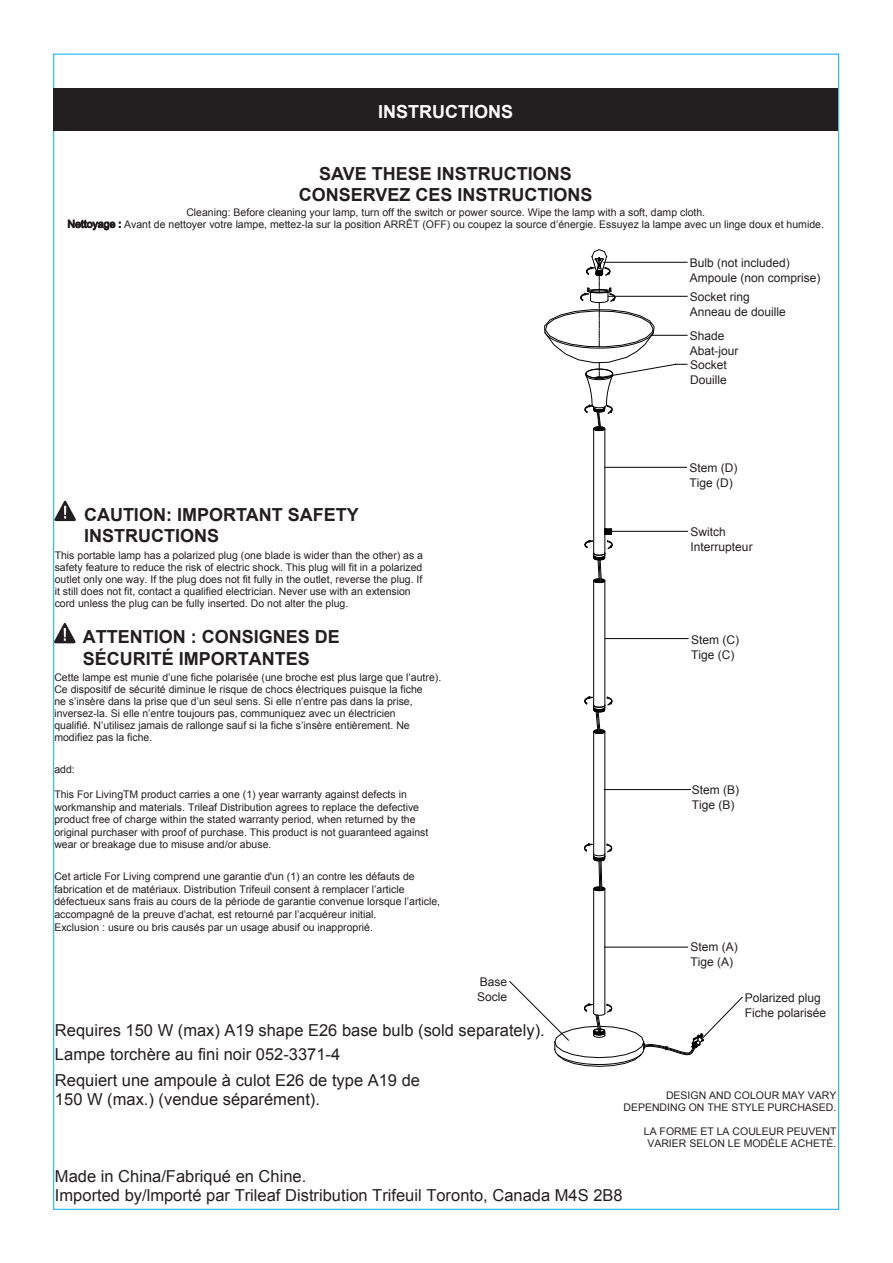
<style>
.page{position:relative;width:893px;height:1263px;background:#fff}
.page>*{position:absolute;margin:0;border:0;box-sizing:border-box;transform-origin:0 0}
.t1{font:700 18px/21px "Arial";color:#231f20}
.t2{font:700 18px "Arial";color:#fff}
.t3{font:16.5px/19.8px "Arial";color:#231f20}
.t4{font:12px/15px "Arial";color:#231f20}
.t5{font:10.5px/12px "Arial";color:#231f20}
</style>
<div class="page">
<div style="left:53px;top:89px;width:785px;height:42px;background:#231f20"></div>
<svg style="left:68px;top:219px;width:53px;height:11px"></svg>
<svg style="left:53px;top:499px;width:23px;height:22px"></svg>
<svg style="left:53px;top:622px;width:23px;height:21px"></svg>
<hr style="left:593px;top:889px;width:1px;height:124px;background:#030303">
<hr style="left:605px;top:889px;width:1px;height:124px;background:#030303">
<hr style="left:593px;top:731px;width:1px;height:125px;background:#030303">
<hr style="left:605px;top:731px;width:1px;height:125px;background:#030303">
<hr style="left:593px;top:581px;width:1px;height:124px;background:#030303">
<hr style="left:605px;top:581px;width:1px;height:124px;background:#030303">
<hr style="left:593px;top:429px;width:1px;height:124px;background:#030303">
<hr style="left:605px;top:429px;width:1px;height:124px;background:#030303">
<svg style="left:584px;top:696px;width:28px;height:38px"></svg>
<svg style="left:584px;top:843px;width:28px;height:48px"></svg>
<svg style="left:509px;top:981px;width:234px;height:86px"></svg>
<hr style="left:604px;top:947px;width:84px;height:1px;background:#030303">
<hr style="left:604px;top:789px;width:86px;height:1px;background:#030303">
<hr style="left:605px;top:638px;width:83px;height:1px;background:#030303">
<hr style="left:605px;top:467px;width:81px;height:1px;background:#030303">
<svg style="left:585px;top:529px;width:27px;height:54px"></svg>
<hr style="left:612px;top:531px;width:75px;height:1px;background:#030303">
<svg style="left:544px;top:249px;width:143px;height:182px"></svg>
<h1 class="t2" style="left:378px;top:100px;width:136px">INSTRUCTIONS</h1>
<h1 class="t1" style="left:299px;top:163px;width:295px;text-align:center">SAVE THESE INSTRUCTIONS<br>CONSERVEZ CES INSTRUCTIONS</h1>
<p class="t5" style="left:68px;top:206px;width:758px;text-align:center">Cleaning: Before cleaning your lamp, turn off the switch or power source. Wipe the lamp with a soft, damp cloth.<br>Nettoyage : Avant de nettoyer votre lampe, mettez-la sur la position ARRÊT (OFF) ou coupez la source d’énergie. Essuyez la lampe avec un linge doux et humide.</p>
<p class="t4" style="left:690px;top:256px;width:132px">Bulb (not included)<br>Ampoule (non comprise)</p>
<p class="t4" style="left:690px;top:290px;width:98px">Socket ring<br>Anneau de douille</p>
<p class="t4" style="left:690px;top:329px;width:50px">Shade<br>Abat-jour</p>
<p class="t4" style="left:690px;top:358px;width:38px">Socket<br>Douille</p>
<h1 class="t1" style="left:84px;top:505px;width:276px">CAUTION: IMPORTANT SAFETY<br>INSTRUCTIONS</h1>
<p class="t5" style="left:55px;top:549px;width:370px">This portable lamp has a polarized plug (one blade is wider than the other) as a safety feature to reduce the risk of electric shock. This plug will fit in a polarized outlet only one way. If the plug does not fit fully in the outlet, reverse the plug. If it still does not fit, contact a qualified electrician. Never use with an extension cord unless the plug can be fully inserted. Do not alter the plug.</p>
<h1 class="t1" style="left:83px;top:627px;width:259px;line-height:21.6px">ATTENTION : CONSIGNES DE<br>SÉCURITÉ IMPORTANTES</h1>
<p class="t5" style="left:54px;top:672px;width:388px">Cette lampe est munie d’une fiche polarisée (une broche est plus large que l’autre).<br>Ce dispositif de sécurité diminue le risque de chocs électriques puisque la fiche<br>ne s’insère dans la prise que d’un seul sens. Si elle n’entre pas dans la prise, inversez-la. Si elle n’entre toujours pas, communiquez avec un électricien<br>qualifié. N’utilisez jamais de rallonge sauf si la fiche s’insère entièrement. Ne modifiez pas la fiche.</p>
<p class="t5" style="left:54px;top:763px;width:22px">add:</p>
<p class="t5" style="left:54px;top:788px;width:376px;line-height:12.6px">This For LivingTM product carries a one (1) year warranty against defects in workmanship and materials. Trileaf Distribution agrees to replace the defective product free of charge within the stated warranty period, when returned by the original purchaser with proof of purchase. This product is not guaranteed against wear or breakage due to misuse and/or abuse.</p>
<p class="t5" style="left:54px;top:870px;width:387px;line-height:12.6px">Cet article For Living comprend une garantie d'un (1) an contre les défauts de fabrication et de matériaux. Distribution Trifeuil consent à remplacer l’article défectueux sans frais au cours de la période de garantie convenue lorsque l’article, accompagné de la preuve d’achat, est retourné par l’acquéreur initial.<br>Exclusion : usure ou bris causés par un usage abusif ou inapproprié.</p>
<p class="t4" style="left:477px;top:974px;width:32px">Base<br>Socle</p>
<h2 class="t3" style="left:55px;top:1018px;width:491px;line-height:24px">Requires 150 W (max) A19 shape E26 base bulb (sold separately).<br>Lampe torchère au fini noir 052-3371-4</h2>
<h2 class="t3" style="left:55px;top:1070px;width:367px">Requiert une ampoule à culot E26 de type A19 de<br>150 W (max.) (vendue séparément).</h2>
<p class="t4" style="left:690px;top:461px;width:49px">Stem (D)<br>Tige (D)</p>
<p class="t4" style="left:691px;top:525px;width:64px">Switch<br>Interrupteur</p>
<p class="t4" style="left:691px;top:632px;width:49px">Stem (C)<br>Tige (C)</p>
<p class="t4" style="left:692px;top:782px;width:49px">Stem (B)<br>Tige (B)</p>
<p class="t4" style="left:691px;top:940px;width:49px">Stem (A)<br>Tige (A)</p>
<p class="t4" style="left:745px;top:990px;width:83px">Polarized plug<br>Fiche polarisée</p>
<p class="t5" style="left:623px;top:1089px;width:214px;text-align:right">DESIGN AND COLOUR MAY VARY<br>DEPENDING ON THE STYLE PURCHASED.</p>
<p class="t5" style="left:644px;top:1125px;width:194px;text-align:center">LA FORME ET LA COULEUR PEUVENT<br>VARIER SELON LE MODÈLE ACHETÉ.</p>
<h2 class="t3" style="left:55px;top:1166px;width:569px">Made in China/Fabriqué en Chine.<br>Imported by/lmporté par Trileaf Distribution Trifeuil Toronto, Canada M4S 2B8</h2>
</div>
